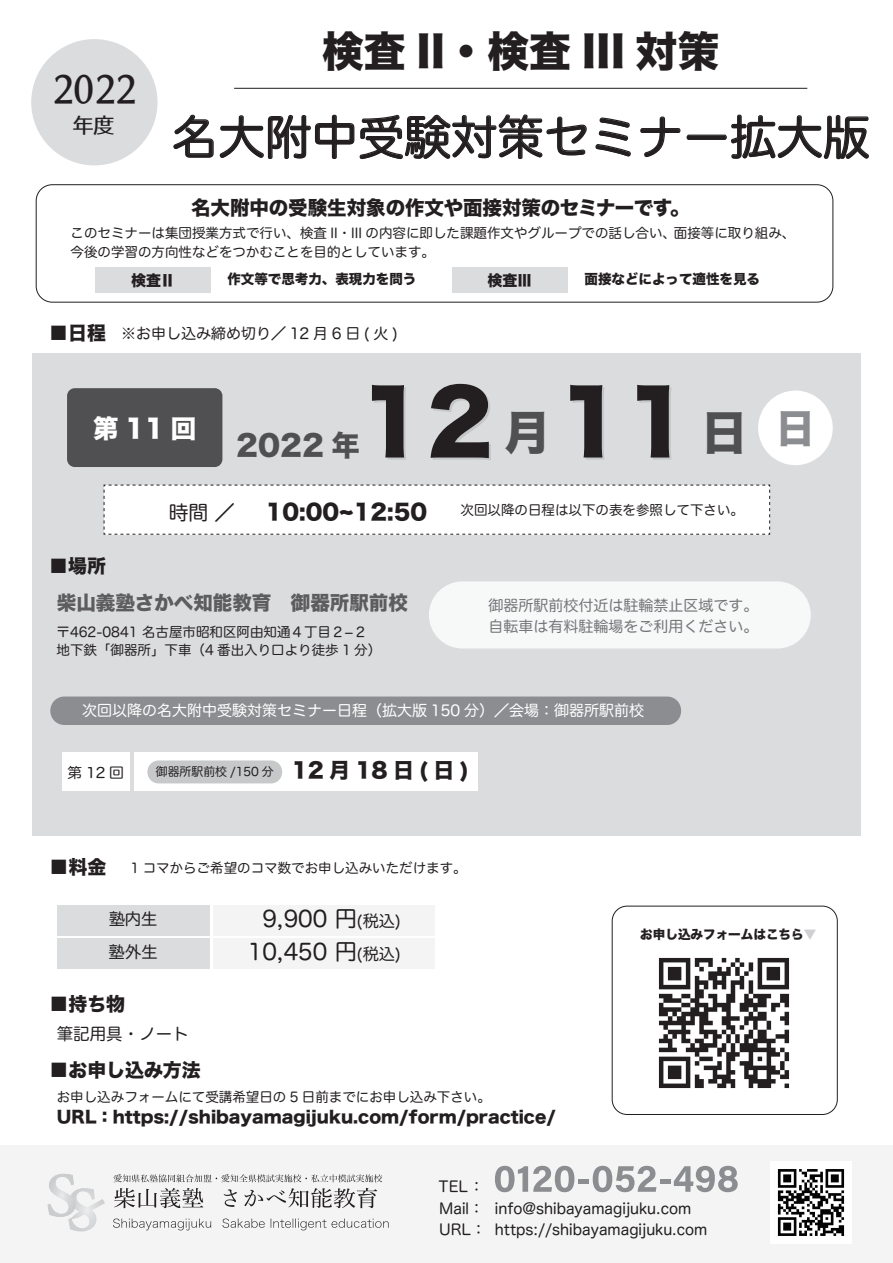
<style>
.page{position:relative;width:893px;height:1263px;background:#fff}
.page>*{position:absolute;margin:0;border:0;box-sizing:border-box;transform-origin:0 0}
.t1{font:86.7px "Hira Kaku Std W8";color:#231f20}
.t2{font:46.5px "Hira Maru Pro N W4";color:#231f20}
.t3{font:42px "Hira Kaku Std W8";color:#231f20}
.t4{font:37.2px "Gen Ei Late Min P v 2";color:#231f20}
.t5{font:28.5px "Hira Kaku Std W8";color:#505052}
.t6{font:25.5px "Hira Kaku Std W8";color:#fff}
.t7{font:22.35px/33px "Hira Maru Pro N W4";color:#231f20;text-align:right}
.t8{font:21.6px "Hira Kaku Std W8";color:#231f20}
.t9{font:20.85px "Gen Ei Late Min P v 2";color:#231f20}
.t10{font:19.8px "Hira Maru Pro W4";color:#231f20}
.t11{font:19.5px "Hira Kaku Std W8";letter-spacing:-.005em;color:#231f20}
.t12{font:19.5px "Hira Kaku Std W8";color:#5d5d60}
.t13{font:18.9px "Hira Kaku Std W8";color:#231f20}
.t14{font:16.5px "Hira Kaku Std W8";color:#231f20}
.t15{font:16.5px "Hira Maru Pro N W4";color:#231f20}
.t16{font:16.35px/33px "Hira Maru Pro N W4";color:#231f20}
.t17{font:15px/21px "Hira Maru Pro N W4";color:#231f20}
.t18{font:15px "Hira Maru Pro N W4";color:#fff}
.t19{font:15px/21px "Hira Maru Pro N W4";color:#757679}
.t20{font:15px "Hira Kaku Std W8";letter-spacing:-.005em;color:#231f20}
.t21{font:14.25px "Hira Maru Pro N W4";color:#231f20;scale:1.04 1}
.t22{font:13.5px/18px "Hira Maru Pro N W4";color:#231f20}
.t23{font:13.5px "Hira Kaku Std W8";color:#231f20}
.t24{font:12.6px "Hira Kaku Std W8";color:#231f20}
.t25{font:11.85px "Hira Maru Pro N W4";color:#231f20}
.s1{font-size:46.5px;color:#505052}
.s2{font-size:39.15px;color:#8b8d90}
.s3{font-family:"Hira Kaku Std W8";font-size:20.85px}
.s4{font-size:16.05px}
.s5{font-family:"Koz Go Pr 6 N";color:#cfd0d2}
</style>
<div class="page">
<div style="left:32px;top:353px;width:828px;height:483px;background:#dbdcde"></div>
<div style="left:0;top:1145px;width:893px;height:118px;background:#f4f4f5"></div>
<svg style="left:114px;top:1188px;width:89px;height:20px"></svg>
<svg style="left:224px;top:1189px;width:13px;height:18px"></svg>
<svg style="left:245px;top:1188px;width:132px;height:20px"></svg>
<svg style="left:222px;top:1218px;width:43px;height:10px"></svg>
<svg style="left:271px;top:1219px;width:118px;height:11px"></svg>
<svg style="left:113px;top:1218px;width:98px;height:12px"></svg>
<svg style="left:114px;top:1174px;width:268px;height:8px"></svg>
<svg style="left:48px;top:1174px;width:57px;height:57px"></svg>
<svg style="left:495px;top:1166px;width:79px;height:26px"></svg>
<div style="left:578px;top:1179px;width:11px;height:5px;background:#8b8d90"></div>
<svg style="left:593px;top:1166px;width:63px;height:26px"></svg>
<div style="left:660px;top:1179px;width:10px;height:5px;background:#8b8d90"></div>
<svg style="left:674px;top:1166px;width:64px;height:26px"></svg>
<img style="left:770px;top:1162px;width:82px;height:81px">
<div style="left:36px;top:184px;width:797px;height:118px;border:1px solid #231f20;border-radius:16px"></div>
<hr style="left:234px;top:88px;width:573px;height:1px;background:#231f20">
<svg style="left:173px;top:114px;width:414px;height:72px"></svg>
<svg style="left:595px;top:117px;width:36px;height:40px"></svg>
<svg style="left:640px;top:116px;width:41px;height:42px"></svg>
<div style="left:687px;top:135px;width:40px;height:5px;border:1px solid #231f20;border-radius:2px"></div>
<svg style="left:731px;top:114px;width:138px;height:46px"></svg>
<div style="left:31px;top:39px;width:127px;height:126px;background:#dbdcde;border-radius:50%"></div>
<div style="left:758px;top:391px;width:75px;height:74px;background:#fff;border-radius:50%"></div>
<div style="left:67px;top:388px;width:155px;height:79px;background:#505052;border-radius:8px"></div>
<div style="left:429px;top:581px;width:382px;height:67px;background:#f7f8f8;border-radius:34px"></div>
<div style="left:50px;top:696px;width:631px;height:29px;background:#8b8d90;border-radius:14px"></div>
<div style="left:62px;top:753px;width:67px;height:38px;background:#fff"></div>
<div style="left:134px;top:753px;width:344px;height:38px;background:#fff"></div>
<div style="left:147px;top:760px;width:135px;height:23px;background:#c7c8ca;border-radius:11px"></div>
<div style="left:95px;top:267px;width:115px;height:26px;background:#dbdcde"></div>
<div style="left:452px;top:267px;width:115px;height:26px;background:#dbdcde"></div>
<div style="left:213px;top:905px;width:111px;height:30px;background:#f4f4f5"></div>
<div style="left:324px;top:905px;width:111px;height:30px;background:#f4f4f5"></div>
<div style="left:213px;top:938px;width:111px;height:31px;background:#f4f4f5"></div>
<div style="left:324px;top:938px;width:111px;height:31px;background:#f4f4f5"></div>
<div style="left:57px;top:905px;width:153px;height:30px;background:#dbdcde"></div>
<div style="left:57px;top:938px;width:153px;height:31px;background:#dbdcde"></div>
<div style="left:612px;top:906px;width:226px;height:209px;border:1px solid #231f20;border-radius:15px"></div>
<img style="left:658px;top:957px;width:132px;height:132px">
<div style="left:103px;top:484px;width:667px;height:51px;background:#fff"></div>
<h3 class="t4" style="left:52px;top:71px;width:85px">2022</h3>
<h3 class="t9" style="left:73px;top:114px;width:43px">年度</h3>
<h3 class="t3" style="left:322px;top:28px;width:399px">検査 II・検査 III 対策</h3>
<h2 class="t2" style="left:172px;top:97px;width:699px">名大附中受験対策セミナー拡大版</h2>
<h3 class="t11" style="left:191px;top:197px;width:500px">名大附中の受験生対象の作文や面接対策のセミナーです。</h3>
<p class="t22" style="left:71px;top:222px;width:726px;line-height:19.5px">このセミナーは集団授業方式で行い、検査 II・III の内容に即した課題作文やグループでの話し合い、面接等に取り組み、今後の学習の方向性などをつかむことを目的としています。</p>
<p class="t20" style="left:131px;top:272px;width:45px">検査Ⅱ</p>
<p class="t23" style="left:227px;top:272px;width:190px">作文等で思考力、表現力を問う</p>
<p class="t20" style="left:487px;top:272px;width:46px">検査Ⅲ</p>
<p class="t23" style="left:584px;top:271px;width:177px">面接などによって適性を見る</p>
<h3 class="t13" style="left:49px;top:323px;width:58px">■日程</h3>
<p class="t17" style="left:121px;top:321px;width:278px">※お申し込み締め切り／ 12 月 6 日 ( 火 )</p>
<h3 class="t6" style="left:93px;top:414px;width:105px">第11回</h3>
<h3 class="t5" style="left:236px;top:429px;width:125px">2022 年</h3>
<h1 class="t1" style="left:360px;top:374px;width:457px">12<span class="s1">月</span>11<span class="s1">日</span> <span class="s2">日</span></h1>
<h3 class="t10" style="left:169px;top:495px;width:67px">時間 ／</h3>
<h3 class="t8" style="left:266px;top:500px;width:163px">10:00~12:50</h3>
<p class="t22" style="left:460px;top:500px;width:285px">次回以降の日程は以下の表を参照して下さい。</p>
<h3 class="t13" style="left:49px;top:556px;width:58px">■場所</h3>
<h3 class="t12" style="left:57px;top:592px;width:353px">柴山義塾さかべ知能教育　御器所駅前校</h3>
<p class="t22" style="left:57px;top:622px;width:326px">〒462-0841 名古屋市昭和区阿由知通４丁目２-２地下鉄「御器所」下車（4 番出入り口より徒歩 1 分）</p>
<p class="t19" style="left:489px;top:594px;width:271px">御器所駅前校付近は駐輪禁止区域です。自転車は有料駐輪場をご利用ください。</p>
<p class="t18" style="left:82px;top:697px;width:608px">次回以降の名大附中受験対策セミナー日程（拡大版 150 分）／会場：御器所駅前校　　　</p>
<p class="t21" style="left:68px;top:761px;width:56px">第12回</p>
<p class="t25" style="left:156px;top:761px;width:315px">御器所駅前校 /150 分 <span class="s3">12 月 18 日 ( 日 )</span></p>
<h3 class="t13" style="left:50px;top:857px;width:58px">■料金</h3>
<p class="t22" style="left:130px;top:858px;width:338px">1 コマからご希望のコマ数でお申し込みいただけます。</p>
<p class="t16" style="left:109px;top:902px;width:51px">塾内生塾外生</p>
<h3 class="t7" style="left:248px;top:900px;width:155px">9,900 円<span class="s4">(税込)<br></span>10,450 円<span class="s4">(税込)</span></h3>
<h3 class="t13" style="left:50px;top:993px;width:77px">■持ち物</h3>
<p class="t15" style="left:57px;top:1019px;width:134px">筆記用具・ノート</p>
<h3 class="t13" style="left:50px;top:1059px;width:153px">■お申し込み方法</h3>
<p class="t22" style="left:57px;top:1087px;width:436px">お申し込みフォームにて受講希望日の 5 日前までにお申し込み下さい。</p>
<p class="t14" style="left:57px;top:1107px;width:500px">URL：https://shibayamagijuku.com/form/practice/</p>
<p class="t17" style="left:439px;top:1175px;width:47px">TEL ：</p>
<p class="t24" style="left:640px;top:927px;width:178px">お申し込みフォームはこちら<span class="s5">▼</span></p>
<p class="t17" style="left:439px;top:1197px;width:48px">Mail：<br>URL：</p>
<p class="t17" style="left:495px;top:1197px;width:198px">info@shibayamagijuku.com</p>
<p class="t17" style="left:495px;top:1218px;width:214px">https://shibayamagijuku.com</p>
</div>
